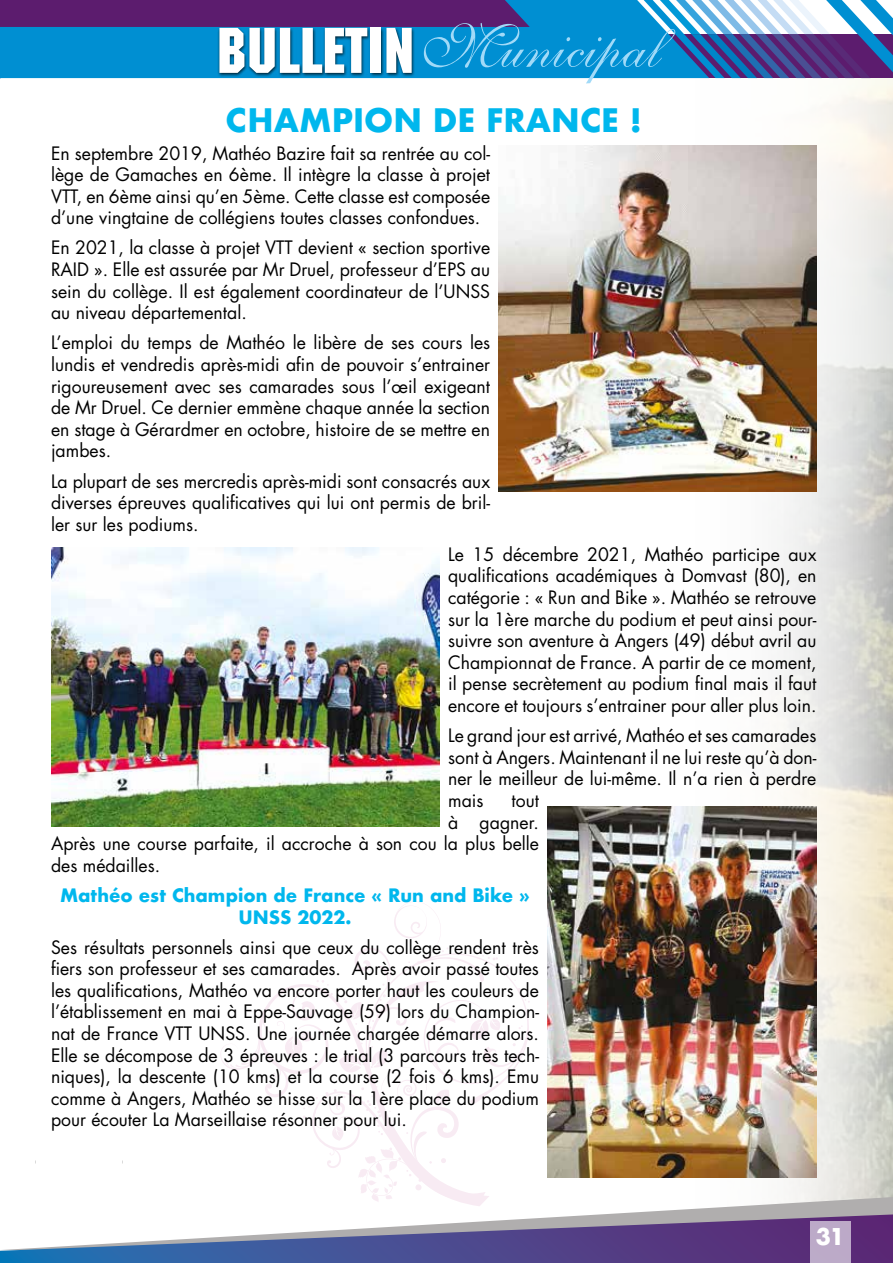
<style>
.page{position:relative;width:893px;height:1263px;background:#fff}
.page>*{position:absolute;margin:0;border:0;box-sizing:border-box;transform-origin:0 0}
.t1{font:62.85px "Shelley Volante Script";color:#a1daf8}
.t2{font:700 31.5px "Futura";color:#00b7ed}
.t3{font:700 22.5px "Futura";color:#fff}
.t4{font:18px/21.6px "Futura";color:#000;text-align:justify}
.t5{font:700 18px/21.6px "Futura";color:#00b7ed;text-align:center}
.s1{font-family:"Machine";color:#fff}
</style>
<div class="page">
<svg style="left:220px;top:905px;width:312px;height:292px"></svg>
<img style="left:562px;top:78px;width:331px;height:1119px">
<div style="left:0;top:0;width:644px;height:78px;background:#008fd2"></div>
<div style="left:0;top:0;width:530px;height:27px;background:#5c1c6e"></div>
<svg style="left:644px;top:0;width:249px;height:78px"></svg>
<svg style="left:372px;top:1197px;width:521px;height:17px"></svg>
<svg style="left:0;top:1214px;width:893px;height:49px"></svg>
<div style="left:810px;top:1221px;width:40px;height:42px;background:#bca9c8"></div>
<div style="left:218px;top:26px;width:197px;height:51px;background:#000;opacity:.75"></div>
<img style="left:548px;top:806px;width:268px;height:372px">
<img style="left:499px;top:146px;width:317px;height:345px">
<img style="left:51px;top:547px;width:389px;height:279px">
<h1 class="t1" style="left:217px;top:10px;width:445px"><span class="s1">BULLETIN</span>Municipal</h1>
<h2 class="t2" style="left:226px;top:98px;width:418px">CHAMPION DE FRANCE !</h2>
<p class="t4" style="left:51px;top:142px;width:441px">En septembre 2019, Mathéo Bazire fait sa rentrée au col&shy;lège de Gamaches en 6ème. Il intègre la classe à projet VTT, en 6ème ainsi qu’en 5ème. Cette classe est composée d’une vingtaine de collégiens toutes classes confondues.</p>
<p class="t4" style="left:51px;top:237px;width:441px">En 2021, la classe à projet VTT devient « section sportive RAID ». Elle est assurée par Mr Druel, professeur d’EPS au sein du collège. Il est également coordinateur de l’UNSS au niveau départemental.</p>
<p class="t4" style="left:51px;top:332px;width:441px">L’emploi du temps de Mathéo le libère de ses cours les lundis et vendredis après-midi afin de pouvoir s’entrainer rigoureusement avec ses camarades sous l’œil exigeant de Mr Druel. Ce dernier emmène chaque année la section en stage à Gérardmer en octobre, histoire de se mettre en jambes.</p>
<p class="t4" style="left:51px;top:470px;width:441px">La plupart de ses mercredis après-midi sont consacrés aux diverses épreuves qualificatives qui lui ont permis de bril&shy;ler sur les podiums.</p>
<p class="t4" style="left:448px;top:544px;width:370px">Le 15 décembre 2021, Mathéo participe aux qualifications académiques à Domvast (80), en catégorie : « Run and Bike ». Mathéo se retrouve sur la 1ère marche du podium et peut ainsi pour&shy;suivre son aventure à Angers (49) début avril au Championnat de France. A partir de ce moment, il pense secrètement au podium final mais il faut encore et toujours s’entrainer pour aller plus loin.</p>
<p class="t4" style="left:448px;top:725px;width:370px">Le grand jour est arrivé, Mathéo et ses camarades sont à Angers. Maintenant il ne lui reste qu’à don&shy;ner le meilleur de lui-même. Il n’a rien à perdre mais</p>
<p class="t4" style="left:512px;top:790px;width:29px">tout</p>
<p class="t4" style="left:448px;top:811px;width:92px">à gagner.</p>
<p class="t4" style="left:51px;top:833px;width:490px">Après une course parfaite, il accroche à son cou la plus belle</p>
<p class="t4" style="left:51px;top:854px;width:111px">des médailles.</p>
<p class="t5" style="left:60px;top:884px;width:471px">Mathéo est Champion de France « Run and Bike »<br>UNSS 2022.</p>
<p class="t4" style="left:51px;top:936px;width:490px">Ses résultats personnels ainsi que ceux du collège rendent très fiers son professeur et ses camarades. Après avoir passé toutes les qualifications, Mathéo va encore porter haut les couleurs de l’établissement en mai à Eppe-Sauvage (59) lors du Champion&shy;nat de France VTT UNSS. Une journée chargée démarre alors.<br>Elle se décompose de 3 épreuves : le trial (3 parcours très tech&shy;niques), la descente (10 kms) et la course (2 fois 6 kms). Emu comme à Angers, Mathéo se hisse sur la 1ère place du podium pour écouter La Marseillaise résonner pour lui.</p>
<p class="t3" style="left:816px;top:1220px;width:31px">31</p>
</div>
